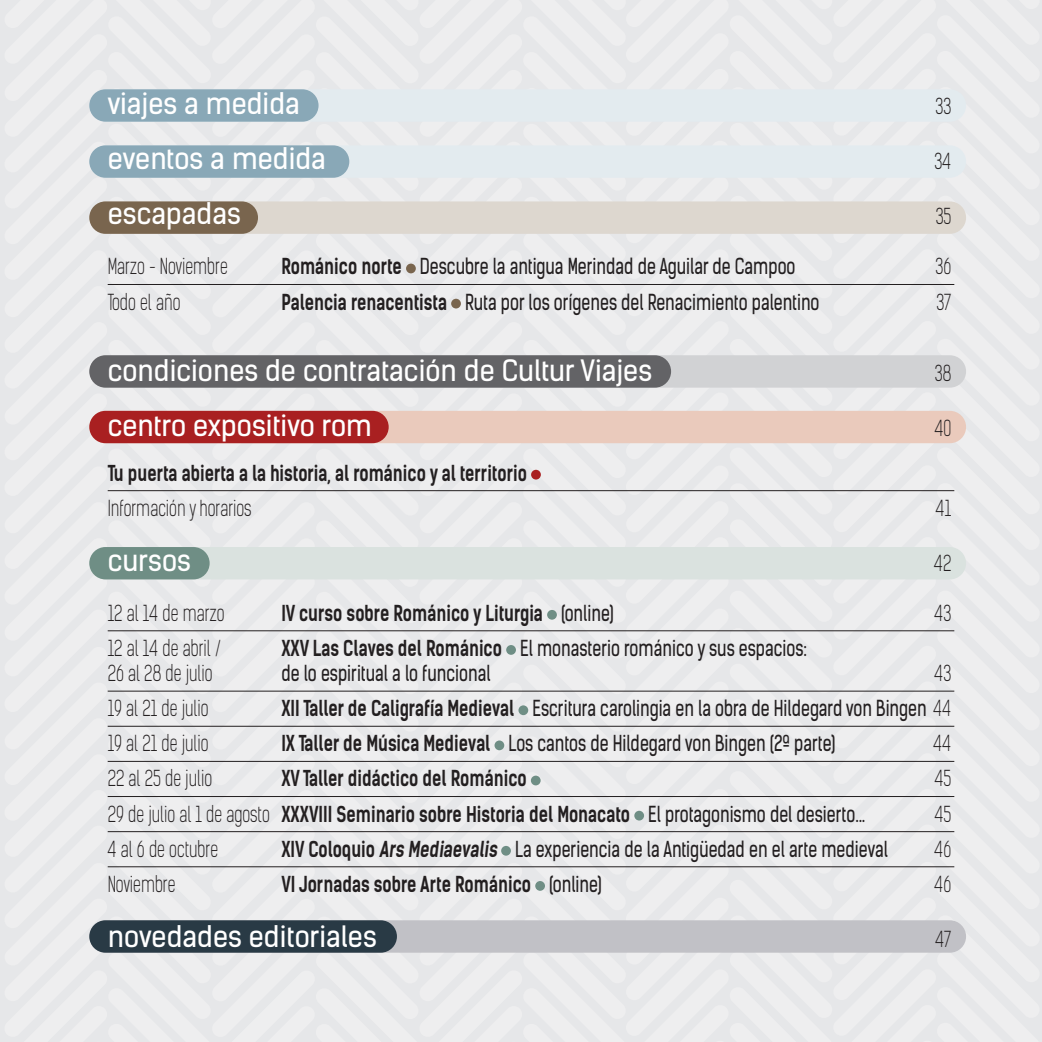
<style>
.page{position:relative;width:1042px;height:1042px;background:#fff}
.page>*{position:absolute;margin:0;border:0;box-sizing:border-box;transform-origin:0 0}
.t1{font:28px "Kelson Sans";color:#fff}
.t2{font:21px "Kelson Sans";color:#231f20;scale:.79 1}
.t3{font:700 21px "Kelson Sans";color:#231f20;scale:.79 1}
.t4{font:300 21px "Kelson Sans";color:#231f20;scale:.79 1}
.s1{font-weight:700}
.s2{font-weight:400}
.s3{font-weight:300}
</style>
<div class="page">
<div style="left:0;top:0;width:1040px;height:1042px;background:#eeeeef"></div>
<div style="left:89px;top:89px;width:877px;height:33px;background:#e3ebef;border-radius:16px"></div>
<div style="left:89px;top:145px;width:877px;height:33px;background:#e3ebef;border-radius:16px"></div>
<div style="left:89px;top:201px;width:877px;height:33px;background:#ddd7cf;border-radius:16px"></div>
<div style="left:89px;top:355px;width:877px;height:33px;background:#d1d2d4;border-radius:16px"></div>
<div style="left:89px;top:411px;width:877px;height:32px;background:#eacabc;border-radius:16px"></div>
<div style="left:89px;top:547px;width:877px;height:32px;background:#dae2df;border-radius:16px"></div>
<div style="left:89px;top:920px;width:877px;height:32px;background:#c1c1c6;border-radius:16px"></div>
<div style="left:89px;top:89px;width:229px;height:33px;background:#89a8b7;border-radius:16px"></div>
<div style="left:89px;top:355px;width:582px;height:33px;background:#636366;border-radius:16px"></div>
<div style="left:89px;top:145px;width:260px;height:33px;background:#89a8b7;border-radius:16px"></div>
<div style="left:89px;top:201px;width:169px;height:33px;background:#79654e;border-radius:16px"></div>
<div style="left:89px;top:411px;width:300px;height:32px;background:#a92021;border-radius:16px"></div>
<div style="left:89px;top:547px;width:121px;height:32px;background:#6f8e85;border-radius:16px"></div>
<div style="left:89px;top:920px;width:308px;height:32px;background:#293a45;border-radius:16px"></div>
<hr style="left:108px;top:284px;width:846px;height:1px;background:#231f20">
<hr style="left:108px;top:490px;width:846px;height:1px;background:#231f20">
<hr style="left:108px;top:630px;width:846px;height:1px;background:#231f20">
<hr style="left:108px;top:691px;width:846px;height:1px;background:#231f20">
<hr style="left:108px;top:726px;width:846px;height:1px;background:#231f20">
<hr style="left:108px;top:761px;width:846px;height:1px;background:#231f20">
<hr style="left:108px;top:796px;width:846px;height:1px;background:#231f20">
<hr style="left:108px;top:831px;width:846px;height:1px;background:#231f20">
<hr style="left:108px;top:866px;width:846px;height:1px;background:#231f20">
<div style="left:406px;top:264px;width:10px;height:9px;background:#79654e;border-radius:50%"></div>
<div style="left:451px;top:299px;width:10px;height:9px;background:#79654e;border-radius:50%"></div>
<div style="left:531px;top:470px;width:10px;height:9px;background:#a92021;border-radius:50%"></div>
<div style="left:547px;top:610px;width:10px;height:10px;background:#6f8e85;border-radius:50%"></div>
<div style="left:506px;top:645px;width:10px;height:10px;background:#6f8e85;border-radius:50%"></div>
<div style="left:518px;top:705px;width:10px;height:10px;background:#6f8e85;border-radius:50%"></div>
<div style="left:494px;top:740px;width:10px;height:10px;background:#6f8e85;border-radius:50%"></div>
<div style="left:531px;top:775px;width:10px;height:10px;background:#6f8e85;border-radius:50%"></div>
<div style="left:634px;top:811px;width:10px;height:9px;background:#6f8e85;border-radius:50%"></div>
<div style="left:501px;top:846px;width:10px;height:9px;background:#6f8e85;border-radius:50%"></div>
<div style="left:535px;top:881px;width:10px;height:10px;background:#6f8e85;border-radius:50%"></div>
<h1 class="t1" style="left:108px;top:87px;width:194px">viajes a medida</h1>
<p class="t4" style="left:935px;top:94px;width:22px">33</p>
<h1 class="t1" style="left:108px;top:142px;width:220px">eventos a medida</h1>
<p class="t4" style="left:934px;top:149px;width:23px">34</p>
<h1 class="t1" style="left:108px;top:197px;width:135px">escapadas</h1>
<p class="t4" style="left:935px;top:204px;width:21px">35</p>
<p class="t4" style="left:108px;top:254px;width:153px">Marzo - Noviembre</p>
<p class="t2" style="left:281px;top:254px;width:652px"><span class="s1">Románico norte</span> Descubre la antigua Merindad de Aguilar de Campoo</p>
<p class="t4" style="left:935px;top:254px;width:22px">36</p>
<p class="t4" style="left:108px;top:289px;width:94px">Todo el año</p>
<p class="t2" style="left:281px;top:289px;width:683px"><span class="s1">Palencia renacentista</span> Ruta por los orígenes del Renacimiento palentino</p>
<p class="t4" style="left:936px;top:289px;width:21px">37</p>
<h1 class="t1" style="left:108px;top:353px;width:546px">condiciones de contratación de Cultur Viajes</h1>
<p class="t4" style="left:934px;top:360px;width:23px">38</p>
<h1 class="t1" style="left:108px;top:408px;width:266px">centro expositivo rom</h1>
<p class="t4" style="left:934px;top:415px;width:23px">40</p>
<p class="t3" style="left:108px;top:460px;width:532px">Tu puerta abierta a la historia, al románico y al territorio</p>
<p class="t4" style="left:108px;top:495px;width:184px">Información y horarios</p>
<p class="t4" style="left:936px;top:495px;width:21px">41</p>
<h1 class="t1" style="left:108px;top:543px;width:85px">cursos</h1>
<p class="t4" style="left:934px;top:550px;width:23px">42</p>
<p class="t4" style="left:108px;top:600px;width:149px">12 al 14 de marzo</p>
<p class="t3" style="left:281px;top:600px;width:422px">IV curso sobre Románico y Liturgia <span class="s2">(online)</span></p>
<p class="t4" style="left:934px;top:600px;width:23px">43</p>
<p class="t4" style="left:108px;top:635px;width:145px">12 al 14 de abril /</p>
<p class="t2" style="left:281px;top:635px;width:667px"><span class="s1">XXV Las Claves del Románico</span> El monasterio románico y sus espacios:</p>
<p class="t4" style="left:108px;top:660px;width:134px">26 al 28 de julio</p>
<p class="t2" style="left:281px;top:660px;width:266px">de lo espiritual a lo funcional</p>
<p class="t4" style="left:934px;top:660px;width:23px">43</p>
<p class="t4" style="left:108px;top:696px;width:129px">19 al 21 de julio</p>
<p class="t2" style="left:281px;top:695px;width:849px"><span class="s1">XII Taller de Caligrafía Medieval</span> Escritura carolingia en la obra de Hildegard von Bingen <span class="s3">44</span></p>
<p class="t4" style="left:108px;top:731px;width:129px">19 al 21 de julio</p>
<p class="t2" style="left:281px;top:730px;width:703px"><span class="s1">IX Taller de Música Medieval</span> Los cantos de Hildegard von Bingen (2ª parte)</p>
<p class="t4" style="left:933px;top:731px;width:24px">44</p>
<p class="t4" style="left:108px;top:766px;width:134px">22 al 25 de julio</p>
<p class="t3" style="left:281px;top:766px;width:312px">XV Taller didáctico del Románico</p>
<p class="t4" style="left:934px;top:766px;width:23px">45</p>
<p class="t3" style="left:108px;top:801px;width:960px"><span class="s3">29 de julio al 1 de agosto</span> XXXVIII Seminario sobre Historia del Monacato <span class="s2">El protagonismo del desierto...</span></p>
<p class="t4" style="left:934px;top:801px;width:23px">45</p>
<p class="t4" style="left:108px;top:836px;width:141px">4 al 6 de octubre</p>
<p class="t2" style="left:281px;top:836px;width:769px"><span class="s1">XIV Coloquio Ars Mediaevalis</span> La experiencia de la Antigüedad en el arte medieval</p>
<p class="t4" style="left:934px;top:836px;width:23px">46</p>
<p class="t4" style="left:108px;top:871px;width:87px">Noviembre</p>
<p class="t3" style="left:281px;top:871px;width:407px">VI Jornadas sobre Arte Románico <span class="s2">(online)</span></p>
<p class="t4" style="left:934px;top:871px;width:23px">46</p>
<h1 class="t1" style="left:108px;top:919px;width:270px">novedades editoriales</h1>
<p class="t4" style="left:935px;top:926px;width:22px">47</p>
</div>
